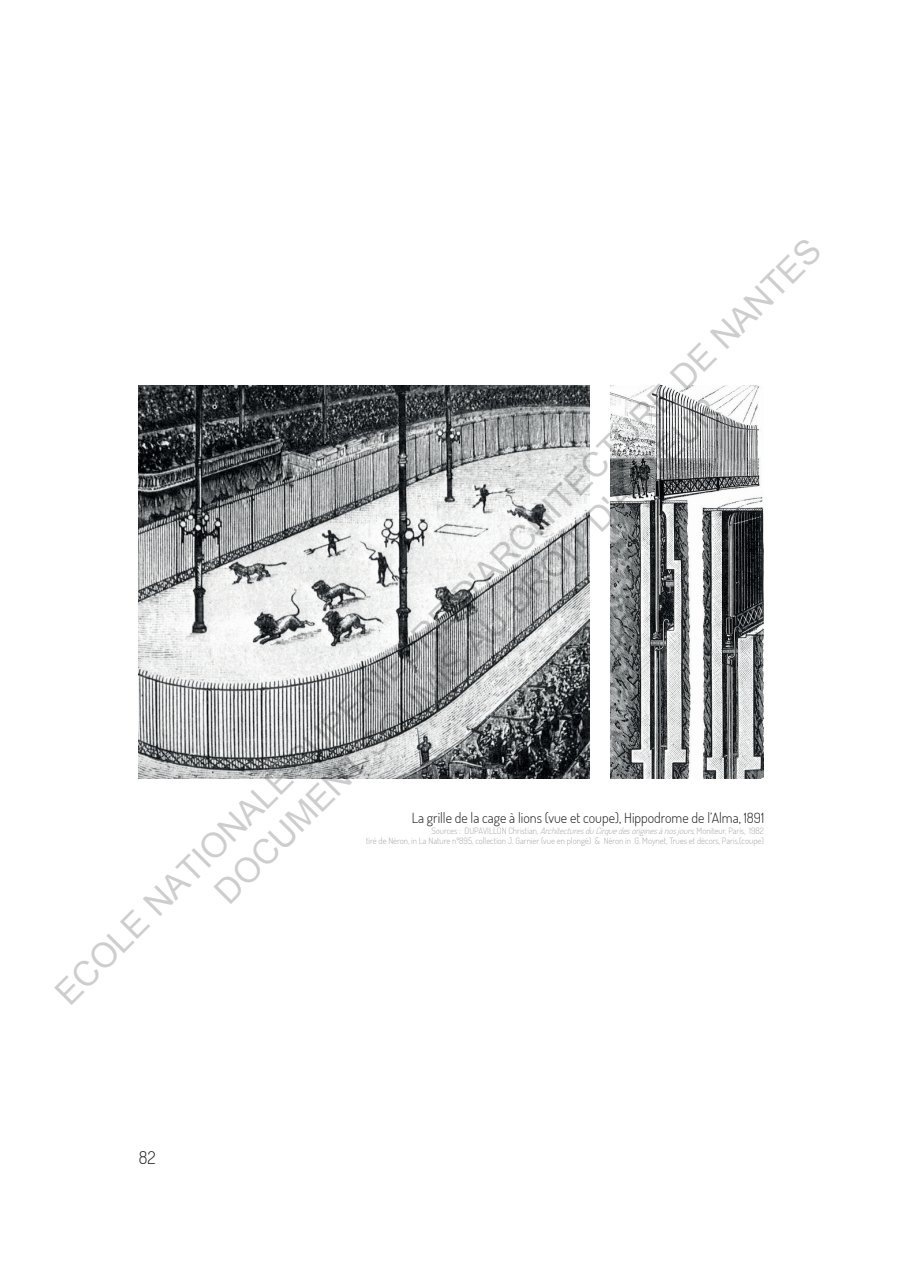
<style>
.page{position:relative;width:903px;height:1270px;background:#fff}
.page>*{position:absolute;margin:0;border:0;box-sizing:border-box;transform-origin:0 0}
.t1{font:34.3px/41.1px "Arial";color:rgb(0 0 0/.2);text-align:center}
.t2{font:300 17.5px "Dosis";color:#231f20}
.t3{font:300 14px "Dosis";color:#231f20}
.t4{font:300 8.75px/10.5px "Dosis";color:#a8a9ad;text-align:right}
.s1{font-style:italic}
</style>
<div class="page">
<img style="left:139px;top:386px;width:451px;height:393px">
<img style="left:610px;top:386px;width:153px;height:393px">
<h1 class="t1" style="left:47px;top:984px;width:1067px;rotate:-45deg">ECOLE NATIONALE SUPERIEURE D'ARCHITECTURE DE NANTES<br>DOCUMENT SOUMIS AU DROIT D'AUTEUR</h1>
<h3 class="t3" style="left:412px;top:809px;width:354px">La grille de la cage à lions (vue et coupe), Hippodrome de l’Alma, 1891</h3>
<p class="t4" style="left:366px;top:825px;width:399px">Sources : DUPAVILLON Christian, <span class="s1">ArchitecturesduCirquedesoriginesànosjours</span>, Moniteur, Paris, 1982<br>tiré de Néron, in La Nature nº895, collection J. Garnier (vue en plongé) &amp; Néron in G. Moynet, Trues et décors, Paris,(coupe)</p>
<h2 class="t2" style="left:139px;top:1146px;width:18px">82</h2>
</div>
